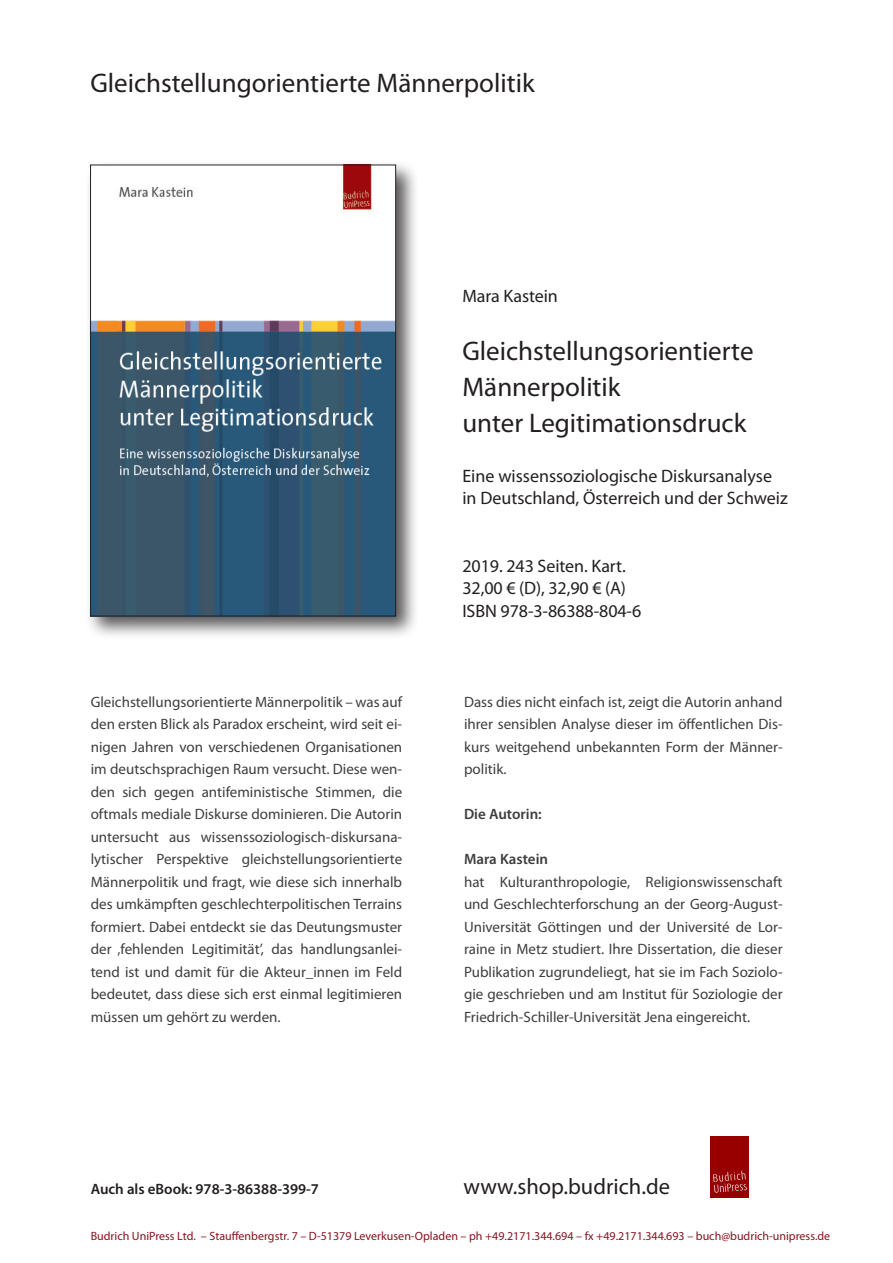
<style>
.page{position:relative;width:893px;height:1263px;background:#fff}
.page>*{position:absolute;margin:0;border:0;box-sizing:border-box;transform-origin:0 0}
.t1{font:27px "Myriad Pro";color:#231f20}
.t2{font:22.5px "Myriad Pro";color:#231f20}
.t3{font:18px "Myriad Pro";color:#231f20}
.t4{font:15px/22.5px "Myriad Pro";color:#3e3e3f;text-align:justify}
.t5{font:600 15px "Myriad Pro";color:#231f20}
.t6{font:600 15px "Myriad Pro";color:#3e3e3f}
.t7{font:12px "Myriad Pro";color:#851420}
</style>
<div class="page">
<div style="left:85px;top:159px;width:334px;height:481px;background:#231f20;opacity:.75"></div>
<img style="left:92px;top:167px;width:302px;height:447px">
<div style="left:90px;top:165px;width:306px;height:451px;border:1px solid #231f20"></div>
<img style="left:711px;top:1137px;width:37px;height:60px">
<p class="t1" style="left:90px;top:66px;width:446px">Gleichstellungorientierte Männerpolitik</p>
<p class="t3" style="left:462px;top:284px;width:97px">Mara Kastein</p>
<p class="t1" style="left:462px;top:334px;width:293px">Gleichstellungsorientierte</p>
<p class="t1" style="left:462px;top:370px;width:160px">Männerpolitik</p>
<p class="t1" style="left:462px;top:406px;width:285px">unter Legitimationsdruck</p>
<p class="t3" style="left:462px;top:464px;width:311px">Eine wissenssoziologische Diskursanalyse</p>
<p class="t3" style="left:462px;top:487px;width:327px">in Deutschland, Österreich und der Schweiz</p>
<p class="t4" style="left:91px;top:690px;width:313px">Gleichstellungsorientierte Männerpolitik – was auf den ersten Blick als Paradox erscheint, wird seit ei&shy;nigen Jahren von verschiedenen Organisationen im deutschsprachigen Raum versucht. Diese wen&shy;den sich gegen antifeministische Stimmen, die oftmals mediale Diskurse dominieren. Die Autorin untersucht aus wissenssoziologisch-diskursana&shy;lytischer Perspektive gleichstellungsorientierte Männerpolitik und fragt, wie diese sich innerhalb des umkämpften geschlechterpolitischen Terrains formiert. Dabei entdeckt sie das Deutungsmuster der ‚fehlenden Legitimität’, das handlungsanlei&shy;tend ist und damit für die Akteur_innen im Feld bedeutet, dass diese sich erst einmal legitimieren müssen um gehört zu werden.</p>
<p class="t3" style="left:462px;top:554px;width:165px">2019. 243 Seiten. Kart.</p>
<p class="t3" style="left:462px;top:577px;width:165px">32,00 € (D), 32,90 € (A)</p>
<p class="t3" style="left:462px;top:599px;width:180px">ISBN 978-3-86388-804-6</p>
<p class="t4" style="left:464px;top:690px;width:320px">Dass dies nicht einfach ist, zeigt die Autorin anhand ihrer sensiblen Analyse dieser im öffentlichen Dis&shy;kurs weitgehend unbekannten Form der Männer&shy;politik.</p>
<p class="t6" style="left:464px;top:804px;width:79px">Die Autorin:</p>
<p class="t6" style="left:464px;top:849px;width:86px">Mara Kastein</p>
<p class="t4" style="left:464px;top:870px;width:320px">hat Kulturanthropologie, Religionswissenschaft und Geschlechterforschung an der Georg-August-Universität Göttingen und der Université de Lor&shy;raine in Metz studiert. Ihre Dissertation, die dieser Publikation zugrundeliegt, hat sie im Fach Soziolo&shy;gie geschrieben und am Institut für Soziologie der Friedrich-Schiller-Universität Jena eingereicht.</p>
<p class="t5" style="left:91px;top:1180px;width:230px">Auch als eBook: 978-3-86388-399-7</p>
<p class="t2" style="left:463px;top:1173px;width:208px">www.shop.budrich.de</p>
<p class="t7" style="left:91px;top:1228px;width:741px">Budrich UniPress Ltd. – Stauffenbergstr. 7 – D-51379 Leverkusen-Opladen – ph +49.2171.344.694 – fx +49.2171.344.693 – buch@budrich-unipress.de</p>
</div>
